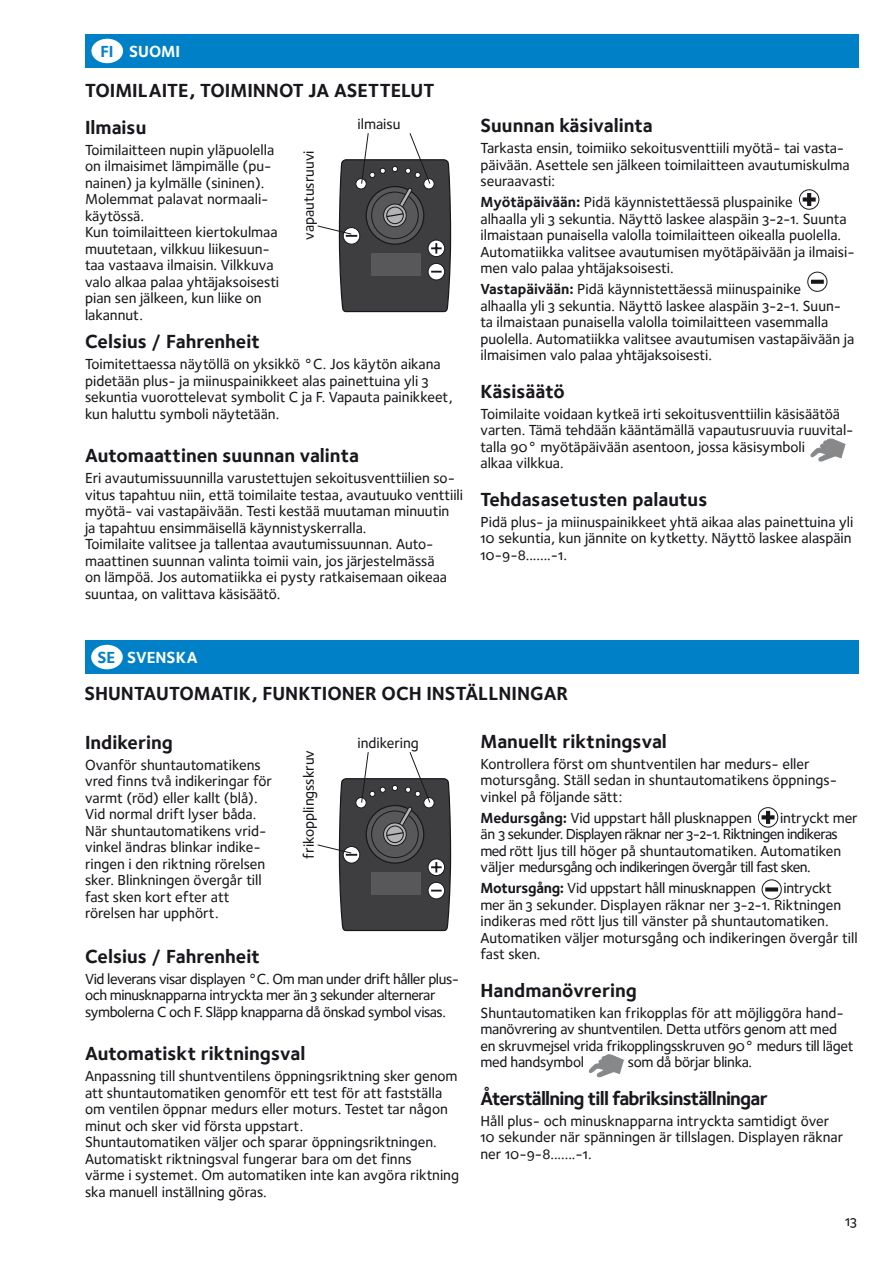
<style>
.page{position:relative;width:893px;height:1263px;background:#fff}
.page>*{position:absolute;margin:0;border:0;box-sizing:border-box;transform-origin:0 0}
.t1{font:19.5px "Foundry Sterling Bold OSF";color:#1a171c}
.t2{font:19.5px "Foundry Sterling Bold OSF";letter-spacing:-.04em;color:#1a171c}
.t3{font:16.5px "Foundry Sterling Bold OSF";color:#fff}
.t4{font:15px/16.5px "Foundry Sterling Medium OSF";color:#1a171c}
.t5{font:15px/16.5px "Foundry Sterling Medium OSF";letter-spacing:-.02em;color:#1a171c}
.t6{font:15px/16.5px "Foundry Sterling Medium OSF";letter-spacing:-.04em;color:#1a171c}
.t7{font:15px/16.5px "Foundry Sterling Medium OSF";letter-spacing:-.03em;color:#1a171c}
.s1{color:#0081c7}
.s2{font-family:"Foundry Sterling Bold OSF"}
</style>
<div class="page">
<div style="left:85px;top:34px;width:774px;height:34px;background:#0081c7"></div>
<div style="left:91px;top:39px;width:32px;height:24px;background:#fff;border-radius:50%"></div>
<svg style="left:317px;top:133px;width:134px;height:179px"></svg>
<svg style="left:799px;top:189px;width:21px;height:21px"></svg>
<div style="left:803px;top:197px;width:13px;height:5px;background:#1a171c"></div>
<svg style="left:807px;top:193px;width:4px;height:13px"></svg>
<svg style="left:807px;top:271px;width:21px;height:21px"></svg>
<svg style="left:811px;top:280px;width:13px;height:4px"></svg>
<svg style="left:810px;top:438px;width:35px;height:24px"></svg>
<svg style="left:317px;top:752px;width:134px;height:179px"></svg>
<div style="left:85px;top:640px;width:774px;height:34px;background:#0081c7"></div>
<div style="left:91px;top:645px;width:32px;height:24px;background:#fff;border-radius:50%"></div>
<svg style="left:758px;top:807px;width:21px;height:21px"></svg>
<svg style="left:761px;top:815px;width:13px;height:4px"></svg>
<hr style="left:766px;top:811px;width:4px;height:13px;background:#1a171c">
<svg style="left:762px;top:879px;width:20px;height:20px"></svg>
<svg style="left:765px;top:887px;width:13px;height:4px"></svg>
<svg style="left:589px;top:1054px;width:35px;height:23px"></svg>
<p class="t3" style="left:100px;top:41px;width:81px"><span class="s1">FI</span> SUOMI</p>
<h1 class="t1" style="left:85px;top:79px;width:351px">TOIMILAITE, TOIMINNOT JA ASETTELUT</h1>
<p class="t4" style="left:357px;top:115px;width:45px">ilmaisu</p>
<p class="t4" style="left:300px;top:240px;width:91px;rotate:-90deg">vapautusruuvi</p>
<h1 class="t1" style="left:85px;top:116px;width:63px">Ilmaisu</h1>
<p class="t4" style="left:85px;top:141px;width:196px">Toimilaitteen nupin yläpuolella on ilmaisimet lämpimälle (pu&shy;nainen) ja kylmälle (sininen).<br>Molemmat palavat normaali&shy;käytössä.<br>Kun toimilaitteen kiertokulmaa muutetaan, vilkkuu liikesuun&shy;taa vastaava ilmaisin. Vilkkuva valo alkaa palaa yhtäjaksoisesti pian sen jälkeen, kun liike on lakannut.</p>
<h1 class="t1" style="left:85px;top:330px;width:176px">Celsius / Fahrenheit</h1>
<p class="t4" style="left:85px;top:356px;width:369px">Toimitettaessa näytöllä on yksikkö °C. Jos käytön aikana pidetään plus- ja miinuspainikkeet alas painettuina yli 3 sekuntia vuorottelevat symbolit C ja F. Vapauta painikkeet, kun haluttu symboli näytetään.</p>
<h1 class="t1" style="left:85px;top:444px;width:275px">Automaattinen suunnan valinta</h1>
<p class="t4" style="left:85px;top:470px;width:380px">Eri avautumissuunnilla varustettujen sekoitusventtiilien so&shy;vitus tapahtuu niin, että toimilaite testaa, avautuuko venttiili myötä- vai vastapäivään. Testi kestää muutaman minuutin ja tapahtuu ensimmäisellä käynnistyskerralla.<br>Toimilaite valitsee ja tallentaa avautumissuunnan. Auto&shy;maattinen suunnan valinta toimii vain, jos järjestelmässä<br>on lämpöä. Jos automatiikka ei pysty ratkaisemaan oikeaa suuntaa, on valittava käsisäätö.</p>
<h1 class="t1" style="left:480px;top:114px;width:174px">Suunnan käsivalinta</h1>
<p class="t4" style="left:480px;top:140px;width:371px">Tarkasta ensin, toimiiko sekoitusventtiili myötä- tai vasta&shy;päivään. Asettele sen jälkeen toimilaitteen avautumiskulma seuraavasti:</p>
<p class="t4" style="left:480px;top:194px;width:376px"><span class="s2">Myötäpäivään:</span> Pidä käynnistettäessä pluspainike<br>alhaalla yli 3 sekuntia. Näyttö laskee alaspäin 3-2-1. Suunta ilmaistaan punaisella valolla toimilaitteen oikealla puolella.<br>Automatiikka valitsee avautumisen myötäpäivään ja ilmaisi&shy;men valo palaa yhtäjaksoisesti.</p>
<p class="t4" style="left:480px;top:281px;width:375px"><span class="s2">Vastapäivään:</span> Pidä käynnistettäessä miinuspainike<br>alhaalla yli 3 sekuntia. Näyttö laskee alaspäin 3-2-1. Suun&shy;ta ilmaistaan punaisella valolla toimilaitteen vasemmalla puolella. Automatiikka valitsee avautumisen vastapäivään ja ilmaisimen valo palaa yhtäjaksoisesti.</p>
<h1 class="t1" style="left:480px;top:379px;width:86px">Käsisäätö</h1>
<p class="t4" style="left:480px;top:405px;width:375px">Toimilaite voidaan kytkeä irti sekoitusventtiilin käsisäätöä varten. Tämä tehdään kääntämällä vapautusruuvia ruuvital&shy;talla 90° myötäpäivään asentoon, jossa käsisymboli<br>alkaa vilkkua.</p>
<h1 class="t1" style="left:480px;top:487px;width:228px">Tehdasasetusten palautus</h1>
<p class="t4" style="left:480px;top:513px;width:374px;text-align:justify">Pidä plus- ja miinuspainikkeet yhtä aikaa alas painettuina yli 10 sekuntia, kun jännite on kytketty. Näyttö laskee alaspäin 10-9-8.......-1.</p>
<p class="t3" style="left:98px;top:647px;width:102px"><span class="s1">SE</span> SVENSKA</p>
<h1 class="t1" style="left:84px;top:682px;width:485px">SHUNTAUTOMATIK, FUNKTIONER OCH INSTÄLLNINGAR</h1>
<p class="t4" style="left:357px;top:734px;width:63px">indikering</p>
<p class="t4" style="left:300px;top:858px;width:110px;rotate:-90deg">frikopplingsskruv</p>
<h1 class="t1" style="left:480px;top:730px;width:188px">Manuellt riktningsval</h1>
<p class="t4" style="left:480px;top:755px;width:358px">Kontrollera först om shuntventilen har medurs- eller motursgång. Ställ sedan in shuntautomatikens öppnings&shy;vinkel på följande sätt:</p>
<p class="t4" style="left:480px;top:809px;width:273px"><span class="s2">Medursgång:</span> Vid uppstart håll plusknappen</p>
<h1 class="t1" style="left:85px;top:730px;width:89px">Indikering</h1>
<p class="t4" style="left:85px;top:756px;width:189px">Ovanför shuntautomatikens vred finns två indikeringar för varmt (röd) eller kallt (blå).<br>Vid normal drift lyser båda.<br>När shuntautomatikens vrid&shy;vinkel ändras blinkar indike&shy;ringen i den riktning rörelsen sker. Blinkningen övergår till fast sken kort efter att rörelsen har upphört.</p>
<p class="t6" style="left:480px;top:809px;width:379px;text-indent:300px">intryckt mer än 3 sekunder. Displayen räknar ner 3-2-1. Riktningen indikeras med rött ljus till höger på shuntautomatiken. Automatiken väljer medursgång och indikeringen övergår till fast sken.</p>
<p class="t5" style="left:480px;top:880px;width:277px"><span class="s2">Motursgång:</span> Vid uppstart håll minusknappen</p>
<p class="t4" style="left:480px;top:880px;width:379px;text-indent:303px">intryckt mer än 3 sekunder. Displayen räknar ner 3-2-1. Riktningen indikeras med rött ljus till vänster på shuntautomatiken.<br>Automatiken väljer motursgång och indikeringen övergår till fast sken.</p>
<h1 class="t1" style="left:480px;top:979px;width:158px">Handmanövrering</h1>
<p class="t5" style="left:480px;top:1004px;width:374px">Shuntautomatiken kan frikopplas för att möjliggöra hand&shy;manövrering av shuntventilen. Detta utförs genom att med en skruvmejsel vrida frikopplingsskruven 90° medurs till läget med handsymbol</p>
<h1 class="t1" style="left:85px;top:945px;width:176px">Celsius / Fahrenheit</h1>
<p class="t7" style="left:85px;top:970px;width:376px">Vid leverans visar displayen °C. Om man under drift håller plus&shy;och minusknapparna intryckta mer än 3 sekunder alternerar symbolerna C och F. Släpp knapparna då önskad symbol visas.</p>
<h1 class="t1" style="left:85px;top:1042px;width:222px">Automatiskt riktningsval</h1>
<p class="t4" style="left:85px;top:1068px;width:376px">Anpassning till shuntventilens öppningsriktning sker genom att shuntautomatiken genomför ett test för att fastställa om ventilen öppnar medurs eller moturs. Testet tar någon minut och sker vid första uppstart.<br>Shuntautomatiken väljer och sparar öppningsriktningen.<br>Automatiskt riktningsval fungerar bara om det finns<br>värme i systemet. Om automatiken inte kan avgöra riktning ska manuell inställning göras.</p>
<p class="t5" style="left:628px;top:1054px;width:126px">som då börjar blinka.</p>
<h1 class="t2" style="left:480px;top:1087px;width:289px">Återställning till fabriksinställningar</h1>
<p class="t4" style="left:480px;top:1112px;width:364px">Håll plus- och minusknapparna intryckta samtidigt över<br>10 sekunder när spänningen är tillslagen. Displayen räknar ner 10-9-8.......-1.</p>
<p class="t4" style="left:845px;top:1212px;width:14px">13</p>
</div>
